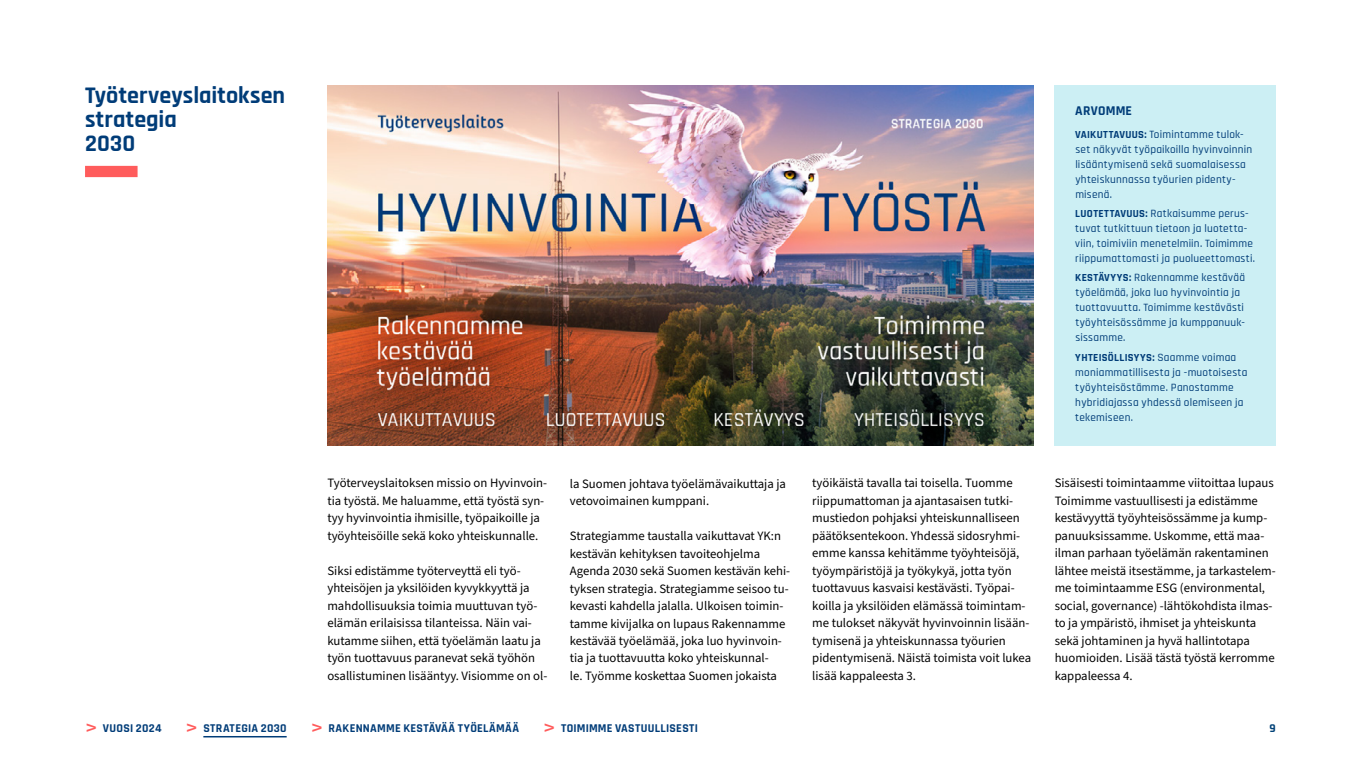
<style>
.page{position:relative;width:1361px;height:766px;background:#fff}
.page>*{position:absolute;margin:0;border:0;box-sizing:border-box;transform-origin:0 0}
.t1{font:700 24px/24px "Rajdhani";color:#003c78}
.t2{font:700 13.5px "Rajdhani";letter-spacing:.015em;color:#003c78}
.t3{font:12.75px/17.5px "Source Sans 3";color:#000}
.t4{font:700 12px "Rajdhani";letter-spacing:.025em;color:#003c78}
.t5{font:700 12px "Rajdhani";color:#004177}
.t6{font:500 11.25px/15px "Rajdhani";letter-spacing:.02em;color:#003c78}
.t7{font:700 10.8px "Rajdhani";letter-spacing:.03em;color:#003c78}
.s1{font-weight:700;font-size:10.8px}
.s2{font-weight:500;font-size:11.25px}
.s3{font-weight:600;font-size:22.5px;color:#ff5c5c}
</style>
<div class="page">
<hr style="left:203px;top:735px;width:84px;height:2px;background:#003c78">
<img style="left:327px;top:85px;width:706px;height:360px">
<div style="left:85px;top:166px;width:53px;height:11px;background:#ff5c5c"></div>
<div style="left:1055px;top:85px;width:221px;height:360px;background:#cceff4"></div>
<h1 class="t1" style="left:85px;top:84px;width:202px">Työterveyslaitoksen strategia<br>2030</h1>
<p class="t3" style="left:327px;top:474px;width:221px">Työterveyslaitoksen missio on Hyvinvoin&shy;tia työstä. Me haluamme, että työstä syn&shy;tyy hyvinvointia ihmisille, työpaikoille ja työyhteisöille sekä koko yhteiskunnalle.</p>
<p class="t3" style="left:327px;top:561px;width:221px">Siksi edistämme työterveyttä eli työ&shy;yhteisöjen ja yksilöiden kyvykkyyttä ja mahdollisuuksia toimia muuttuvan työ&shy;elämän erilaisissa tilanteissa. Näin vai&shy;kutamme siihen, että työelämän laatu ja työn tuottavuus paranevat sekä työhön osallistuminen lisääntyy. Visiomme on ol-</p>
<p class="t2" style="left:1075px;top:103px;width:58px">ARVOMME</p>
<p class="t6" style="left:1075px;top:127px;width:178px"><span class="s1">VAIKUTTAVUUS:</span> Toimintamme tulok&shy;set näkyvät työpaikoilla hyvinvoinnin lisääntymisenä sekä suomalaisessa yhteiskunnassa työurien pidenty&shy;misenä.</p>
<p class="t6" style="left:1075px;top:206px;width:180px"><span class="s1">LUOTETTAVUUS:</span> Ratkaisumme perus&shy;tuvat tutkittuun tietoon ja luotetta&shy;viin, toimiviin menetelmiin. Toimimme riippumattomasti ja puolueettomasti.</p>
<p class="t6" style="left:1075px;top:270px;width:171px"><span class="s1">KESTÄVYYS:</span> Rakennamme kestävää työelämää, joka luo hyvinvointia ja tuottavuutta. Toimimme kestävästi työyhteisössämme ja kumppanuuk&shy;sissamme.</p>
<p class="t7" style="left:1075px;top:350px;width:162px">YHTEISÖLLISYYS: <span class="s2">Saamme voimaa</span></p>
<p class="t6" style="left:1075px;top:365px;width:174px">moniammatillisesta ja -muotoisesta työyhteisöstämme. Panostamme hybridiajassa yhdessä olemiseen ja tekemiseen.</p>
<p class="t3" style="left:570px;top:474px;width:218px">la Suomen johtava työelämävaikuttaja ja vetovoimainen kumppani.</p>
<p class="t3" style="left:570px;top:527px;width:222px">Strategiamme taustalla vaikuttavat YK:n kestävän kehityksen tavoiteohjelma Agenda 2030 sekä Suomen kestävän kehi&shy;tyksen strategia. Strategiamme seisoo tu&shy;kevasti kahdella jalalla. Ulkoisen toimin&shy;tamme kivijalka on lupaus Rakennamme kestävää työelämää, joka luo hyvinvoin&shy;tia ja tuottavuutta koko yhteiskunnal-<br>le. Työmme koskettaa Suomen jokaista</p>
<p class="t3" style="left:812px;top:474px;width:220px">työikäistä tavalla tai toisella. Tuomme riippumattoman ja ajantasaisen tutki&shy;mustiedon pohjaksi yhteiskunnalliseen päätöksentekoon. Yhdessä sidosryhmi&shy;emme kanssa kehitämme työyhteisöjä, työympäristöjä ja työkykyä, jotta työn tuottavuus kasvaisi kestävästi. Työpai&shy;koilla ja yksilöiden elämässä toimintam&shy;me tulokset näkyvät hyvinvoinnin lisään&shy;tymisenä ja yhteiskunnassa työurien pidentymisenä. Näistä toimista voit lukea lisää kappaleesta 3.</p>
<p class="t3" style="left:1054px;top:474px;width:223px">Sisäisesti toimintaamme viitoittaa lupaus Toimimme vastuullisesti ja edistämme kestävyyttä työyhteisössämme ja kump&shy;panuuksissamme. Uskomme, että maa&shy;ilman parhaan työelämän rakentaminen lähtee meistä itsestämme, ja tarkastelem&shy;me toimintaamme ESG (environmental, social, governance) -lähtökohdista ilmas&shy;to ja ympäristö, ihmiset ja yhteiskunta sekä johtaminen ja hyvä hallintotapa huomioiden. Lisää tästä työstä kerromme kappaleessa 4.</p>
<p class="t4" style="left:85px;top:720px;width:614px"><span class="s3">&gt;</span> VUOSI 2024 <span class="s3">&gt;</span> STRATEGIA 2030 <span class="s3">&gt;</span> RAKENNAMME KESTÄVÄÄ TYÖELÄMÄÄ <span class="s3">&gt;</span> TOIMIMME VASTUULLISESTI</p>
<p class="t5" style="left:1269px;top:720px;width:8px">9</p>
</div>
